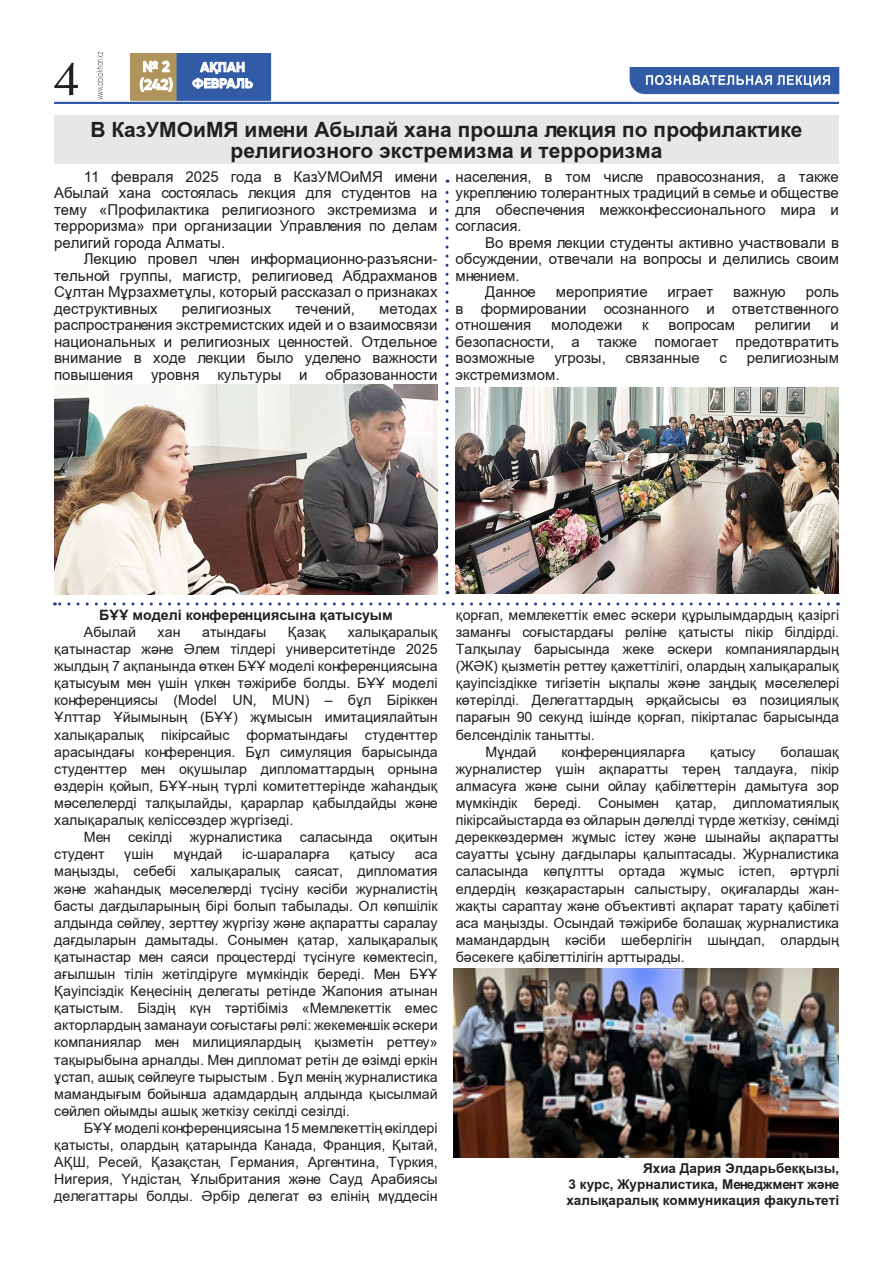
<style>
.page{position:relative;width:893px;height:1263px;background:#fff}
.page>*{position:absolute;margin:0;border:0;box-sizing:border-box;transform-origin:0 0}
.t1{font:75px "Arabic Typesetting";color:#231f20}
.t2{font:21px/21px "Arial KZ Bold";color:#231f20;text-align:center}
.t3{font:15px/16.5px "Arial KZ";color:#231f20;text-align:justify}
.t4{font:700 15px "Gilroy";color:#fff}
.t5{font:14.25px/17.1px "Arial KZ";color:#231f20;text-align:justify}
.t6{font:14.25px "Arial KZ Bold";color:#231f20}
.t7{font:13.5px "Arial KZ Bold";color:#231f20}
.t8{font:700 13.5px "Gilroy";letter-spacing:.01em;color:#fff}
</style>
<div class="page">
<img style="left:54px;top:53px;width:785px;height:51px">
<svg style="left:140px;top:61px;width:33px;height:31px"></svg>
<img style="left:625px;top:67px;width:214px;height:31px">
<img style="left:97px;top:53px;width:5px;height:46px">
<svg style="left:192px;top:62px;width:61px;height:26px;background:#7993c4"></svg>
<svg style="left:646px;top:75px;width:184px;height:12px"></svg>
<svg style="left:54px;top:602px;width:774px;height:3px"></svg>
<svg style="left:446px;top:180px;width:2px;height:404px"></svg>
<div style="left:54px;top:115px;width:785px;height:49px;background:#e6e7e9"></div>
<img style="left:456px;top:388px;width:382px;height:205px">
<img style="left:54px;top:385px;width:384px;height:210px">
<img style="left:453px;top:969px;width:386px;height:188px">
<p class="t1" style="left:54px;top:40px;width:26px">4</p>
<p class="t4" style="left:143px;top:57px;width:29px">№ 2</p>
<p class="t4" style="left:139px;top:75px;width:35px">(242)</p>
<p class="t8" style="left:200px;top:59px;width:46px">АҚПАН</p>
<p class="t8" style="left:192px;top:75px;width:62px">ФЕВРАЛЬ</p>
<p class="t2" style="left:90px;top:119px;width:714px">В КазУМОиМЯ имени Абылай хана прошла лекция по профилактике религиозного экстремизма и терроризма</p>
<p class="t3" style="left:54px;top:168px;width:385px;text-indent:30px">11 февраля 2025 года в КазУМОиМЯ имени Абылай хана состоялась лекция для студентов на тему «Профилактика религиозного экстремизма и терроризма» при организации Управления по делам религий города Алматы.</p>
<p class="t3" style="left:54px;top:251px;width:385px;text-indent:30px">Лекцию провел член информационно-разъясни&shy;тельной группы, магистр, религиовед Абдрахманов Сұлтан Мұрзахметұлы, который рассказал о признаках деструктивных</p>
<p class="t3" style="left:182px;top:300px;width:91px">религиозных</p>
<p class="t3" style="left:295px;top:300px;width:61px">течений,</p>
<p class="t3" style="left:54px;top:300px;width:385px;text-indent:325px">методах распространения экстремистских идей и о взаимосвязи национальных и религиозных ценностей. Отдельное внимание в ходе лекции было уделено важности повышения уровня культуры и образованности</p>
<p class="t3" style="left:455px;top:168px;width:385px">населения, в том числе правосознания, а также укреплению толерантных традиций в семье и обществе для обеспечения межконфессионального мира и согласия.</p>
<p class="t3" style="left:455px;top:234px;width:385px;text-indent:30px">Во время лекции студенты активно участвовали в обсуждении, отвечали на вопросы и делились своим мнением.</p>
<p class="t3" style="left:485px;top:284px;width:52px">Данное</p>
<p class="t3" style="left:556px;top:284px;width:93px">мероприятие</p>
<p class="t3" style="left:667px;top:284px;width:47px">играет</p>
<p class="t3" style="left:733px;top:284px;width:54px">важную</p>
<p class="t3" style="left:455px;top:284px;width:385px;text-indent:350px">роль в формировании осознанного и ответственного отношения</p>
<p class="t3" style="left:551px;top:317px;width:73px">молодежи</p>
<p class="t3" style="left:642px;top:317px;width:8px">к</p>
<p class="t3" style="left:668px;top:317px;width:68px">вопросам</p>
<p class="t3" style="left:755px;top:317px;width:58px">религии</p>
<p class="t3" style="left:455px;top:317px;width:385px;text-indent:375px">и безопасности, а также помогает предотвратить возможные</p>
<p class="t3" style="left:554px;top:350px;width:53px">угрозы,</p>
<p class="t3" style="left:625px;top:350px;width:76px">связанные</p>
<p class="t3" style="left:720px;top:350px;width:9px">с</p>
<p class="t3" style="left:747px;top:350px;width:94px">религиозным</p>
<p class="t3" style="left:455px;top:366px;width:105px">экстремизмом.</p>
<p class="t6" style="left:99px;top:605px;width:295px">БҰҰ моделі конференциясына қатысуым</p>
<p class="t5" style="left:84px;top:623px;width:54px">Абылай</p>
<p class="t5" style="left:158px;top:623px;width:24px">хан</p>
<p class="t5" style="left:202px;top:623px;width:66px">атындағы</p>
<p class="t5" style="left:288px;top:623px;width:40px">Қазақ</p>
<p class="t5" style="left:54px;top:623px;width:385px;text-indent:294px">халықаралық қатынастар және Әлем тілдері университетінде 2025 жылдың 7 ақпанында өткен БҰҰ моделі конференциясына қатысуым мен үшін үлкен тәжірибе болды. БҰҰ моделі конференциясы (Model UN, MUN) – бұл Біріккен Ұлттар Ұйымының (БҰҰ) жұмысын имитациялайтын халықаралық пікірсайыс форматындағы студенттер арасындағы конференция. Бұл симуляция барысында студенттер мен оқушылар дипломаттардың орнына өздерін қойып, БҰҰ-ның түрлі комитеттерінде жаһандық мәселелерді талқылайды, қарарлар қабылдайды және халықаралық келіссөздер жүргізеді.</p>
<p class="t5" style="left:54px;top:828px;width:385px;text-indent:30px">Мен секілді журналистика саласында оқитын студент</p>
<p class="t5" style="left:124px;top:846px;width:31px">үшін</p>
<p class="t5" style="left:174px;top:846px;width:50px">мұндай</p>
<p class="t5" style="left:242px;top:846px;width:89px">іс-шараларға</p>
<p class="t5" style="left:349px;top:846px;width:47px">қатысу</p>
<p class="t5" style="left:54px;top:846px;width:385px;text-indent:360px">аса маңызды, себебі халықаралық саясат, дипломатия және жаһандық мәселелерді түсіну кәсіби журналистің басты дағдыларының бірі болып табылады. Ол көпшілік алдында сөйлеу, зерттеу жүргізу және ақпаратты саралау дағдыларын дамытады. Сонымен қатар, халықаралық қатынастар мен саяси процестерді түсінуге көмектесіп, ағылшын тілін жетілдіруге мүмкіндік береді. Мен БҰҰ Қауіпсіздік Кеңесінің делегаты ретінде Жапония атынан қатыстым. Біздің күн тәртібіміз «Мемлекеттік емес акторлардың заманауи соғыстағы рөлі: жекеменшік әскери компаниялар мен милициялардың қызметін реттеу» тақырыбына арналды. Мен дипломат ретін де өзімді еркін ұстап, ашық сөйлеуге тырыстым . Бұл менің журналистика мамандығым бойынша адамдардың алдында қысылмай сөйлеп ойымды ашық жеткізу секілді сезілді.</p>
<p class="t5" style="left:54px;top:1119px;width:385px;text-indent:30px">БҰҰ моделі конференциясына 15 мемлекеттің өкілдері қатысты, олардың қатарында Канада, Франция, Қытай, АҚШ, Ресей, Қазақстан, Германия, Аргентина, Түркия, Нигерия, Үндістан, Ұлыбритания және Сауд Арабиясы делегаттары болды. Әрбір делегат өз елінің мүддесін</p>
<p class="t5" style="left:456px;top:606px;width:385px">қорғап, мемлекеттік емес әскери құрылымдардың қазіргі заманғы соғыстардағы рөліне қатысты пікір білдірді.<br>Талқылау барысында жеке әскери компаниялардың (ЖӘК) қызметін реттеу қажеттілігі, олардың халықаралық қауіпсіздікке тигізетін ықпалы және заңдық мәселелері көтерілді. Делегаттардың әрқайсысы өз позициялық парағын 90 секунд ішінде қорғап, пікірталас барысында белсенділік танытты.</p>
<p class="t5" style="left:485px;top:743px;width:53px">Мұндай</p>
<p class="t5" style="left:561px;top:743px;width:125px">конференцияларға</p>
<p class="t5" style="left:710px;top:743px;width:47px">қатысу</p>
<p class="t5" style="left:456px;top:743px;width:385px;text-indent:325px">болашақ журналистер үшін ақпаратты терең талдауға, пікір алмасуға және сыни ойлау қабілеттерін дамытуға зор мүмкіндік береді. Сонымен қатар, дипломатиялық пікірсайыстарда өз ойларын дәлелді түрде жеткізу, сенімді дереккөздермен жұмыс істеу және шынайы ақпаратты сауатты ұсыну дағдылары қалыптасады. Журналистика саласында көпұлтты ортада жұмыс істеп, әртүрлі елдердің көзқарастарын салыстыру, оқиғаларды жан&shy;жақты сараптау және объективті ақпарат тарату қабілеті аса маңызды. Осындай тәжірибе болашақ журналистика мамандардың кәсіби шеберлігін шыңдап, олардың бәсекеге қабілеттілігін арттырады.</p>
<p class="t7" style="left:643px;top:1158px;width:198px">Яхиа Дария Элдарьбекқызы,</p>
<p class="t7" style="left:569px;top:1174px;width:272px">3 курс, Журналистика, Менеджмент және</p>
<p class="t7" style="left:566px;top:1191px;width:274px">халықаралық коммуникация факультеті</p>
</div>
